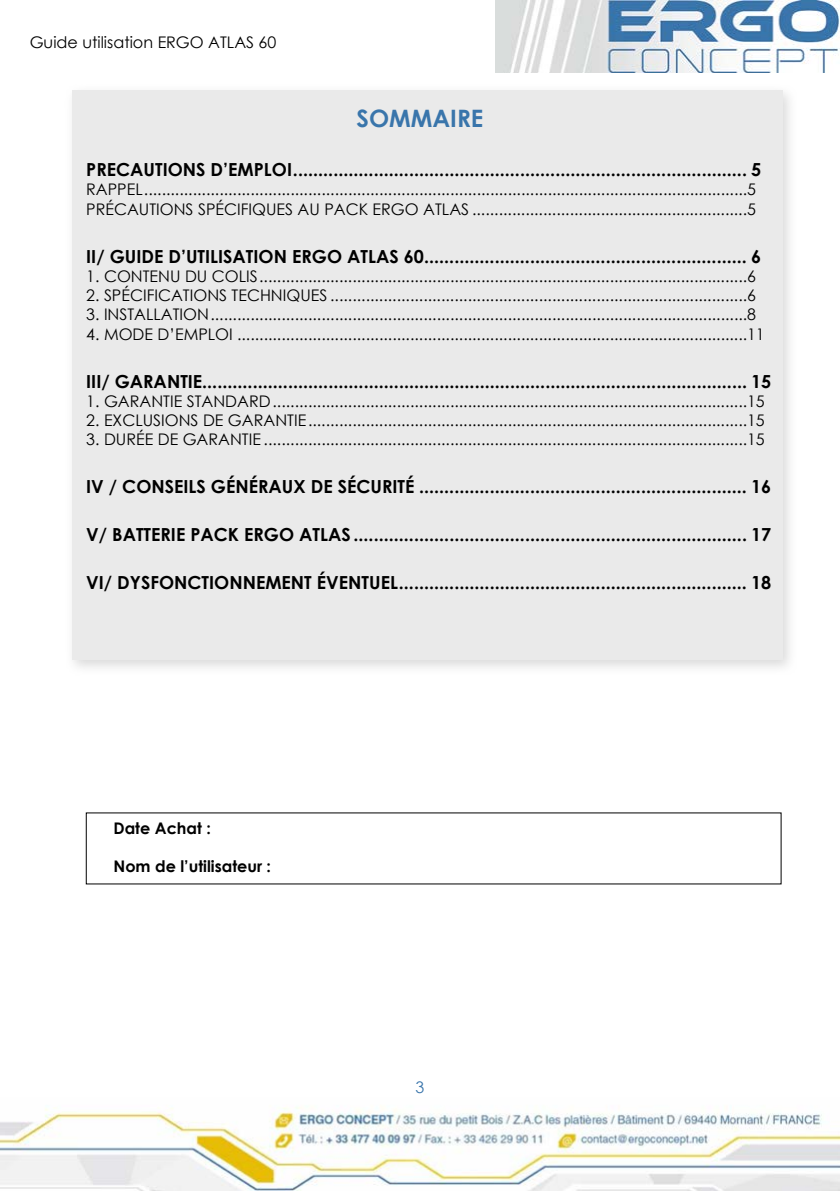
<style>
.page{position:relative;width:840px;height:1191px;background:#fff}
.page>*{position:absolute;margin:0;border:0;box-sizing:border-box;transform-origin:0 0}
.t1{font:700 24px "Century Gothic";color:#3975ab}
.t2{font:700 18px "Century Gothic";color:#000}
.t3{font:16px/19.2px "Century Gothic";color:#000}
.t4{font:700 16px "Century Gothic";color:#000}
.t5{font:16px "Century Gothic";color:#3975ab}
</style>
<div class="page">
<img style="left:495px;top:0;width:344px;height:72px">
<img style="left:0;top:1107px;width:839px;height:84px">
<div style="left:64px;top:83px;width:732px;height:592px;background:#cecece;opacity:.75"></div>
<div style="left:72px;top:91px;width:709px;height:569px;background:#eaeaea"></div>
<p class="t3" style="left:30px;top:32px;width:248px">Guide utilisation ERGO ATLAS 60</p>
<h1 class="t1" style="left:356px;top:100px;width:128px">SOMMAIRE</h1>
<p class="t2" style="left:86px;top:156px;width:676px">PRECAUTIONS D’EMPLOI.......................................................................................... 5</p>
<p class="t3" style="left:86px;top:180px;width:670px">RAPPEL........................................................................................................................................5<br>PRÉCAUTIONS SPÉCIFIQUES AU PACK ERGO ATLAS ..............................................................5</p>
<p class="t2" style="left:86px;top:242px;width:676px">II/ GUIDE D’UTILISATION ERGO ATLAS 60................................................................ 6</p>
<p class="t3" style="left:86px;top:266px;width:670px">1. CONTENU DU COLIS..............................................................................................................6</p>
<p class="t3" style="left:86px;top:285px;width:670px">2. SPÉCIFICATIONS TECHNIQUES ..............................................................................................6</p>
<p class="t3" style="left:86px;top:305px;width:670px">3. INSTALLATION.........................................................................................................................8</p>
<p class="t3" style="left:86px;top:324px;width:679px">4. MODE D’EMPLOI ...................................................................................................................11</p>
<p class="t2" style="left:86px;top:367px;width:686px">III/ GARANTIE............................................................................................................ 15</p>
<p class="t3" style="left:86px;top:391px;width:679px">1. GARANTIE STANDARD...........................................................................................................15</p>
<p class="t3" style="left:86px;top:410px;width:679px">2. EXCLUSIONS DE GARANTIE...................................................................................................15</p>
<p class="t3" style="left:86px;top:429px;width:679px">3. DURÉE DE GARANTIE .............................................................................................................15</p>
<p class="t2" style="left:86px;top:473px;width:686px">IV / CONSEILS GÉNÉRAUX DE SÉCURITÉ ................................................................. 16</p>
<p class="t2" style="left:86px;top:521px;width:686px">V/ BATTERIE PACK ERGO ATLAS .............................................................................. 17</p>
<p class="t2" style="left:86px;top:569px;width:686px">VI/ DYSFONCTIONNEMENT ÉVENTUEL..................................................................... 18</p>
<p class="t4" style="left:113px;top:816px;width:99px">Date Achat :</p>
<p class="t4" style="left:113px;top:854px;width:159px">Nom de l’utilisateur :</p>
<p class="t5" style="left:415px;top:1076px;width:10px">3</p>
</div>
